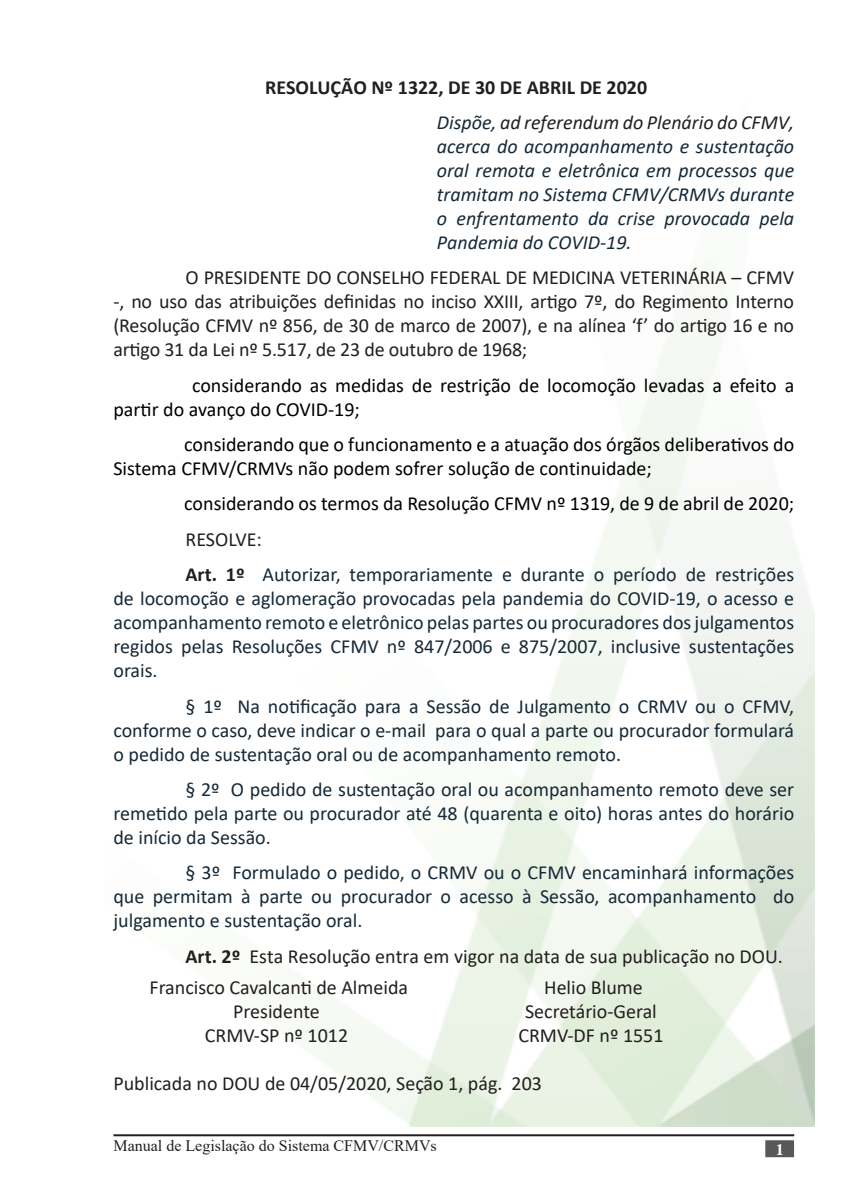
<style>
.page{position:relative;width:851px;height:1191px;background:#fff}
.page>*{position:absolute;margin:0;border:0;box-sizing:border-box;transform-origin:0 0}
.t1{font:20px/24px "Calibri";color:#162937;text-align:justify}
.Default{font:20px/24px "Calibri";color:#231f20;text-align:justify}
.t2{font:20px/24px "Calibri";color:#000}
.Default-2{font:italic 20px/24px "Calibri";color:#162937;text-align:justify}
.Default-3{font:700 20px "Calibri";color:#231f20}
.t3{font:16px "Times New Roman";color:#231f20}
.Apresentação{font:700 16px "Times";color:#fff}
.s1{color:#231f20}
.s2{font-weight:700;color:#231f20}
.s3{font-weight:700}
</style>
<div class="page">
<hr style="left:113px;top:1134px;width:681px;height:2px;background:#231f20">
<div style="left:765px;top:1140px;width:28px;height:17px;background:#57585a;border:2px solid #57585a"></div>
<p class="Default-3" style="left:265px;top:73px;width:383px">RESOLUÇÃO Nº 1322, DE 30 DE ABRIL DE 2020</p>
<p class="Default-2" style="left:437px;top:109px;width:359px">Dispõe, <span class="s1">ad referendum do Plenário do CFMV, </span>acerca do acompanhamento e sustentação oral remota e eletrônica em processos que tramitam no Sistema CFMV/CRMVs durante o enfrentamento da crise provocada pela Pandemia do COVID-19.</p>
<p class="Default" style="left:113px;top:265px;width:682px;text-indent:72px">O PRESIDENTE DO CONSELHO FEDERAL DE MEDICINA VETERINÁRIA – CFMV -, no uso das atribuições definidas no inciso XXIII, artigo 7º, do Regimento Interno (Resolução CFMV nº 856, de 30 de marco de 2007), e na alínea ‘f’ do artigo 16 e no artigo 31 da Lei nº 5.517, de 23 de outubro de 1968;</p>
<p class="t2" style="left:113px;top:372px;width:682px;text-indent:79px">considerando as medidas de restrição de locomoção levadas a efeito a partir do avanço do COVID-19;</p>
<p class="t2" style="left:113px;top:432px;width:682px;text-indent:71px">considerando que o funcionamento e a atuação dos órgãos deliberativos do<br>Sistema CFMV/CRMVs não podem sofrer solução de continuidade;</p>
<p class="t2" style="left:184px;top:491px;width:611px">considerando os termos da Resolução CFMV nº 1319, de 9 de abril de 2020;</p>
<p class="Default" style="left:185px;top:527px;width:78px">RESOLVE:</p>
<p class="t1" style="left:113px;top:562px;width:682px;text-indent:72px"><span class="s2">Art. 1º</span> Autorizar, temporariamente e durante o período de restrições de locomoção e aglomeração provocadas pela pandemia do COVID-19, o acesso e acompanhamento remoto e eletrônico pelas partes ou procuradores dos julgamentos regidos pelas Resoluções CFMV nº 847/2006 e 875/2007, inclusive sustentações orais.</p>
<p class="t1" style="left:113px;top:693px;width:682px;text-indent:72px">§ 1º Na notificação para a Sessão de Julgamento o CRMV ou o CFMV, conforme o caso, deve indicar o e-mail para o qual a parte ou procurador formulará o pedido de sustentação oral ou de acompanhamento remoto.</p>
<p class="t1" style="left:113px;top:777px;width:682px;text-indent:72px">§ 2º O pedido de sustentação oral ou acompanhamento remoto deve ser remetido pela parte ou procurador até 48 (quarenta e oito) horas antes do horário de início da Sessão.</p>
<p class="t1" style="left:113px;top:860px;width:682px;text-indent:72px">§ 3º Formulado o pedido, o CRMV ou o CFMV encaminhará informações que permitam à parte ou procurador o acesso à Sessão, acompanhamento do julgamento e sustentação oral.</p>
<p class="Default" style="left:185px;top:943px;width:599px"><span class="s3">Art. 2º</span> Esta Resolução entra em vigor na data de sua publicação no DOU.</p>
<p class="Default" style="left:149px;top:974px;width:260px">Francisco Cavalcanti de Almeida</p>
<p class="Default" style="left:233px;top:998px;width:88px">Presidente</p>
<p class="Default" style="left:205px;top:1022px;width:145px">CRMV-SP nº 1012</p>
<p class="Default" style="left:544px;top:974px;width:100px">Helio Blume</p>
<p class="Default" style="left:525px;top:998px;width:133px">Secretário-Geral</p>
<p class="Default" style="left:518px;top:1022px;width:147px">CRMV-DF nº 1551</p>
<p class="Default" style="left:113px;top:1070px;width:430px">Publicada no DOU de 04/05/2020, Seção 1, pág. 203</p>
<p class="t3" style="left:113px;top:1134px;width:325px">Manual de Legislação do Sistema CFMV/CRMVs</p>
<p class="Apresentação" style="left:775px;top:1140px;width:9px">1</p>
</div>
